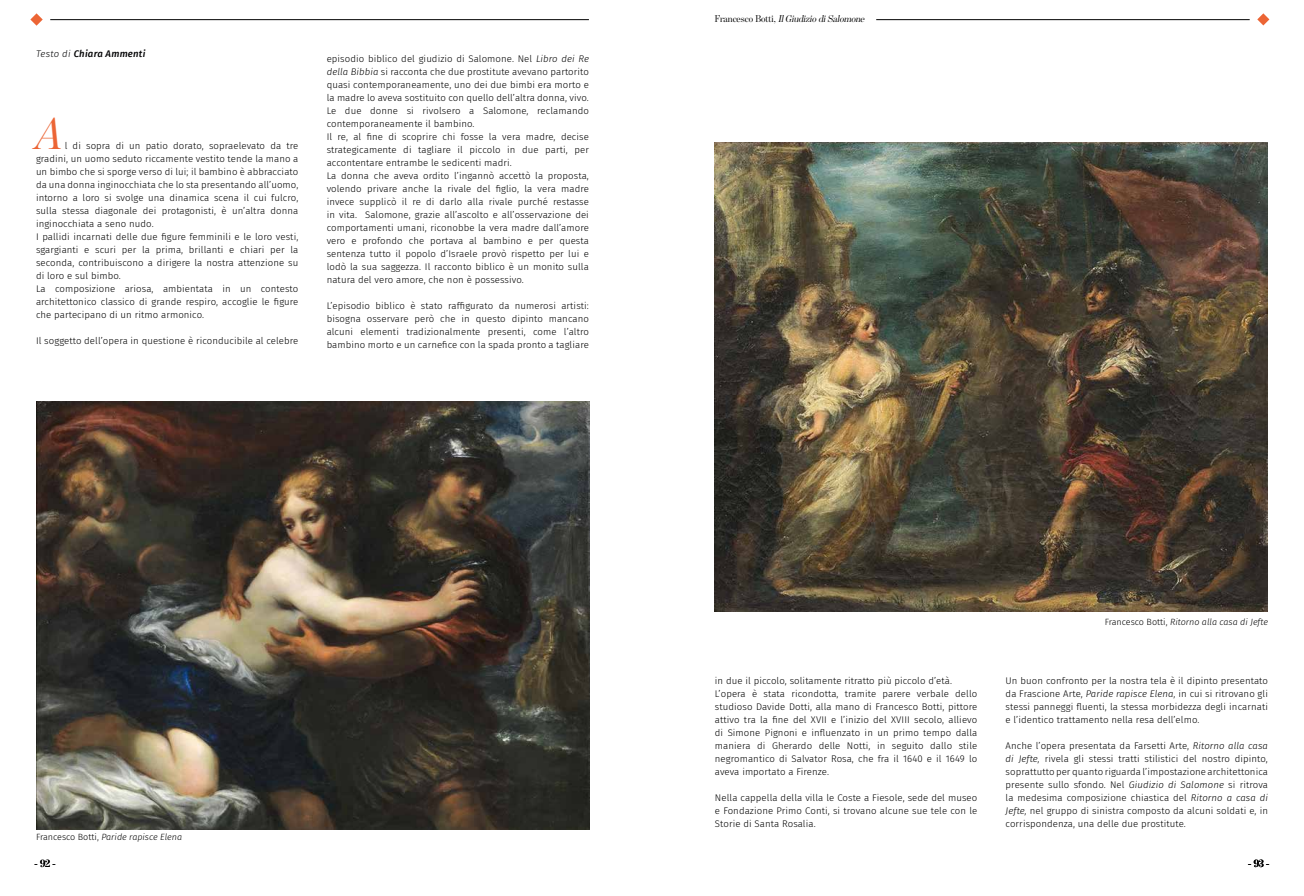
<style>
.page{position:relative;width:1304px;height:896px;background:#fff}
.page>*{position:absolute;margin:0;border:0;box-sizing:border-box;transform-origin:0 0}
.t1{font:italic 44.8px "Benton Mod Disp";color:#ec6535}
.t2{font:600 11.2px "Benton Mod Disp";color:#000}
.t3{font:italic 10px "Benton Mod Disp";color:#000}
.t4{font:300 9.6px/13px "Fira Sans";letter-spacing:.01em;color:#000;text-align:justify}
.t5{font:italic 500 9.6px "Fira Sans";letter-spacing:.025em;color:#020203}
.t6{font:italic 300 9px "Fira Sans";color:#000}
.s1{font-weight:300}
.s2{font-style:italic}
.s3{font-style:normal}
</style>
<div class="page">
<svg style="left:1257px;top:13px;width:12px;height:12px"></svg>
<hr style="left:50px;top:19px;width:539px;height:1px;background:#000">
<svg style="left:30px;top:13px;width:13px;height:13px"></svg>
<img style="left:715px;top:143px;width:553px;height:468px">
<img style="left:36px;top:402px;width:553px;height:427px">
<hr style="left:876px;top:19px;width:374px;height:1px;background:#000">
<p class="t5" style="left:36px;top:46px;width:111px"><span class="s1">Testo di</span> Chiara Ammenti</p>
<h1 class="t1" style="left:36px;top:108px;width:30px">A</h1>
<p class="t4" style="left:36px;top:139px;width:264px;text-align:left;text-indent:29px">l di sopra di un patio dorato, sopraelevato da tre gradini, un uomo seduto riccamente vestito tende la mano a un bimbo che si sporge verso di lui; il bambino è abbracciato da una donna inginocchiata che lo sta presentando all’uomo, intorno a loro si svolge una dinamica scena il cui fulcro, sulla stessa diagonale dei protagonisti, è un’altra donna inginocchiata a seno nudo.<br>I pallidi incarnati delle due figure femminili e le loro vesti, sgargianti e scuri per la prima, brillanti e chiari per la seconda, contribuiscono a dirigere la nostra attenzione su di loro e sul bimbo.<br>La composizione ariosa, ambientata in un contesto architettonico classico di grande respiro, accoglie le figure che partecipano di un ritmo armonico.</p>
<p class="t4" style="left:36px;top:334px;width:264px">Il soggetto dell’opera in questione è riconducibile al celebre</p>
<p class="t4" style="left:327px;top:52px;width:264px;text-align:left">episodio biblico del giudizio di Salomone. Nel <span class="s2">Libro dei Re della Bibbia</span> si racconta che due prostitute avevano partorito quasi contemporaneamente, uno dei due bimbi era morto e la madre lo aveva sostituito con quello dell’altra donna, vivo.<br>Le due donne si rivolsero a Salomone, reclamando contemporaneamente il bambino.<br>Il re, al fine di scoprire chi fosse la vera madre, decise strategicamente di tagliare il piccolo in due parti, per accontentare entrambe le sedicenti madri.<br>La donna che aveva ordito l’ingannò accettò la proposta, volendo privare anche la rivale del figlio, la vera madre invece supplicò il re di darlo alla rivale purché restasse in vita. Salomone, grazie all’ascolto e all’osservazione dei comportamenti umani, riconobbe la vera madre dall’amore vero e profondo che portava al bambino e per questa sentenza tutto il popolo d’Israele provò rispetto per lui e lodò la sua saggezza. Il racconto biblico è un monito sulla natura del vero amore, che non è possessivo.</p>
<p class="t4" style="left:327px;top:299px;width:264px">L’episodio biblico è stato raffigurato da numerosi artisti: bisogna osservare però che in questo dipinto mancano alcuni elementi tradizionalmente presenti, come l’altro bambino morto e un carnefice con la spada pronto a tagliare</p>
<p class="t6" style="left:36px;top:830px;width:148px"><span class="s3">Francesco Botti,</span> Paride rapisce Elena</p>
<p class="t3" style="left:715px;top:13px;width:153px"><span class="s3">F r a n c e s c o B o t t i ,</span> Il Giudizio diSalomone</p>
<p class="t4" style="left:715px;top:674px;width:264px;text-align:left">in due il piccolo, solitamente ritratto più piccolo d’età.<br>L’opera è stata ricondotta, tramite parere verbale dello studioso Davide Dotti, alla mano di Francesco Botti, pittore attivo tra la fine del XVII e l’inizio del XVIII secolo, allievo di Simone Pignoni e influenzato in un primo tempo dalla maniera di Gherardo delle Notti, in seguito dallo stile negromantico di Salvator Rosa, che fra il 1640 e il 1649 lo aveva importato a Firenze.</p>
<p class="t4" style="left:715px;top:791px;width:264px">Nella cappella della villa le Coste a Fiesole, sede del museo e Fondazione Primo Conti, si trovano alcune sue tele con le Storie di Santa Rosalia.</p>
<p class="t6" style="left:1105px;top:615px;width:165px"><span class="s3">Francesco Botti,</span> Ritorno alla casa di Jefte</p>
<p class="t4" style="left:1006px;top:674px;width:264px">Un buon confronto per la nostra tela è il dipinto presentato da Frascione Arte, <span class="s2">Paride rapisce Elena,</span> in cui si ritrovano gli stessi panneggi fluenti, la stessa morbidezza degli incarnati e l’identico trattamento nella resa dell’elmo.</p>
<p class="t4" style="left:1006px;top:739px;width:264px">Anche l’opera presentata da Farsetti Arte, <span class="s2">Ritorno alla casa di Jefte,</span> rivela gli stessi tratti stilistici del nostro dipinto, soprattutto per quanto riguarda l’impostazione architettonica presente sullo sfondo. Nel <span class="s2">Giudizio di Salomone</span> si ritrova la medesima composizione chiastica del <span class="s2">Ritorno a casa di Jefte,</span> nel gruppo di sinistra composto da alcuni soldati e, in corrispondenza, una delle due prostitute.</p>
<p class="t2" style="left:35px;top:857px;width:23px">- 92 -</p>
<p class="t2" style="left:1248px;top:857px;width:23px">- 93 -</p>
</div>
